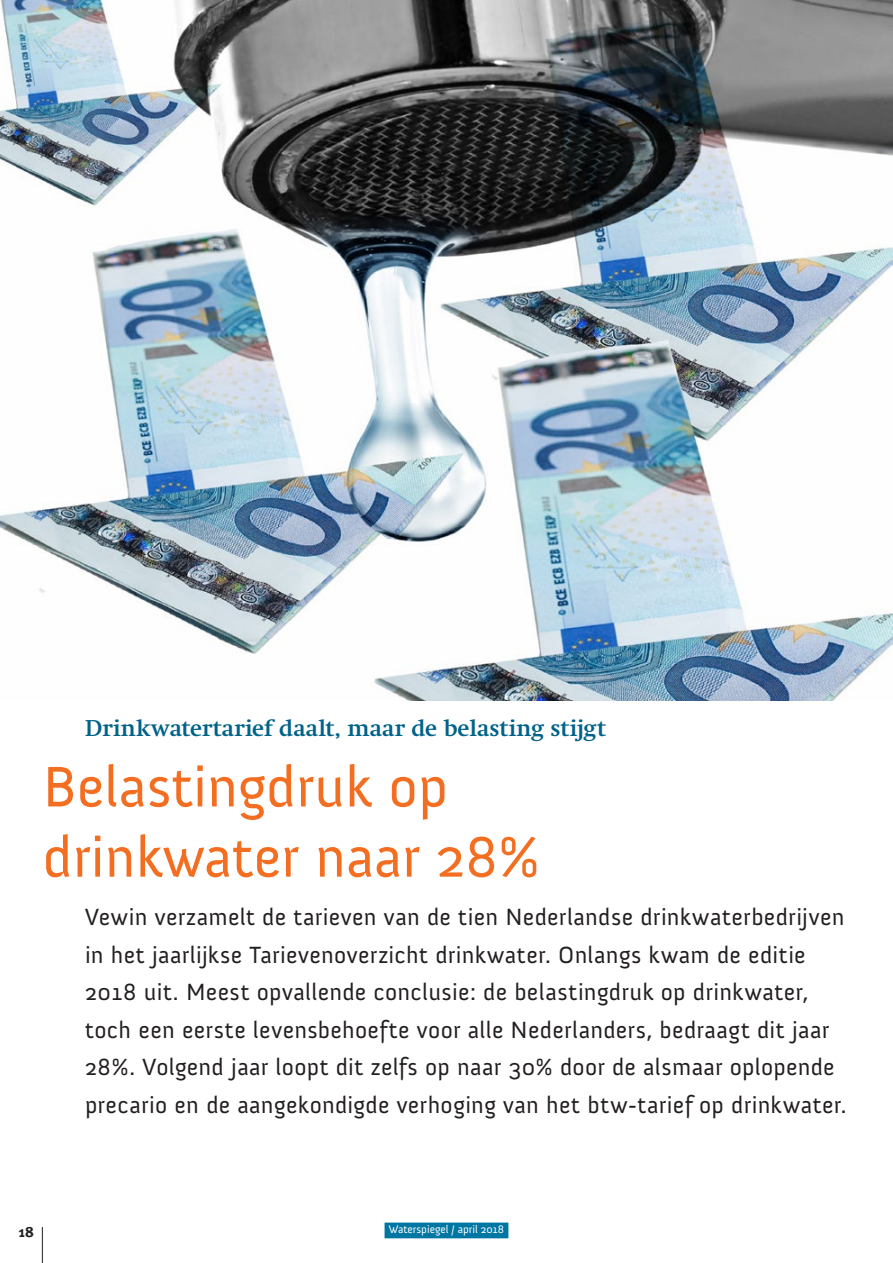
<style>
.page{position:relative;width:893px;height:1263px;background:#fff}
.page>*{position:absolute;margin:0;border:0;box-sizing:border-box;transform-origin:0 0}
.t1{font:58.5px/70.2px "Anivers";color:#f36e21}
.t2{font:24px/37.5px "Anivers";letter-spacing:.015em;color:#231f20}
.t3{font:700 22.5px "Swift";letter-spacing:.005em;color:#006288}
.t4{font:700 15px "Meta Plus";color:#231f20}
.t5{font:11.25px "Anivers";color:#fff}
</style>
<div class="page">
<hr style="left:42px;top:1227px;width:1px;height:36px;background:#231f20">
<div style="left:385px;top:1222px;width:123px;height:16px;background:#0076a3"></div>
<img style="left:0;top:0;width:893px;height:700px">
<p class="t3" style="left:85px;top:715px;width:522px">Drinkwatertarief daalt, maar de belasting stijgt</p>
<h1 class="t1" style="left:43px;top:752px;width:499px">Belastingdruk op drinkwater naar 28%</h1>
<p class="t2" style="left:85px;top:899px;width:763px">Vewin verzamelt de tarieven van de tien Nederlandse drinkwaterbedrijven in het jaarlijkse Tarievenoverzicht drinkwater. Onlangs kwam de editie 2018 uit. Meest opvallende conclusie: de belastingdruk op drinkwater, toch een eerste levensbehoefte voor alle Nederlanders, bedraagt dit jaar 28%. Volgend jaar loopt dit zelfs op naar 30% door de alsmaar oplopende precario en de aangekondigde verhoging van het btw-tarief op drinkwater.</p>
<p class="t4" style="left:19px;top:1223px;width:17px">18</p>
<p class="t5" style="left:389px;top:1223px;width:117px">Waterspiegel / april 2018</p>
</div>
